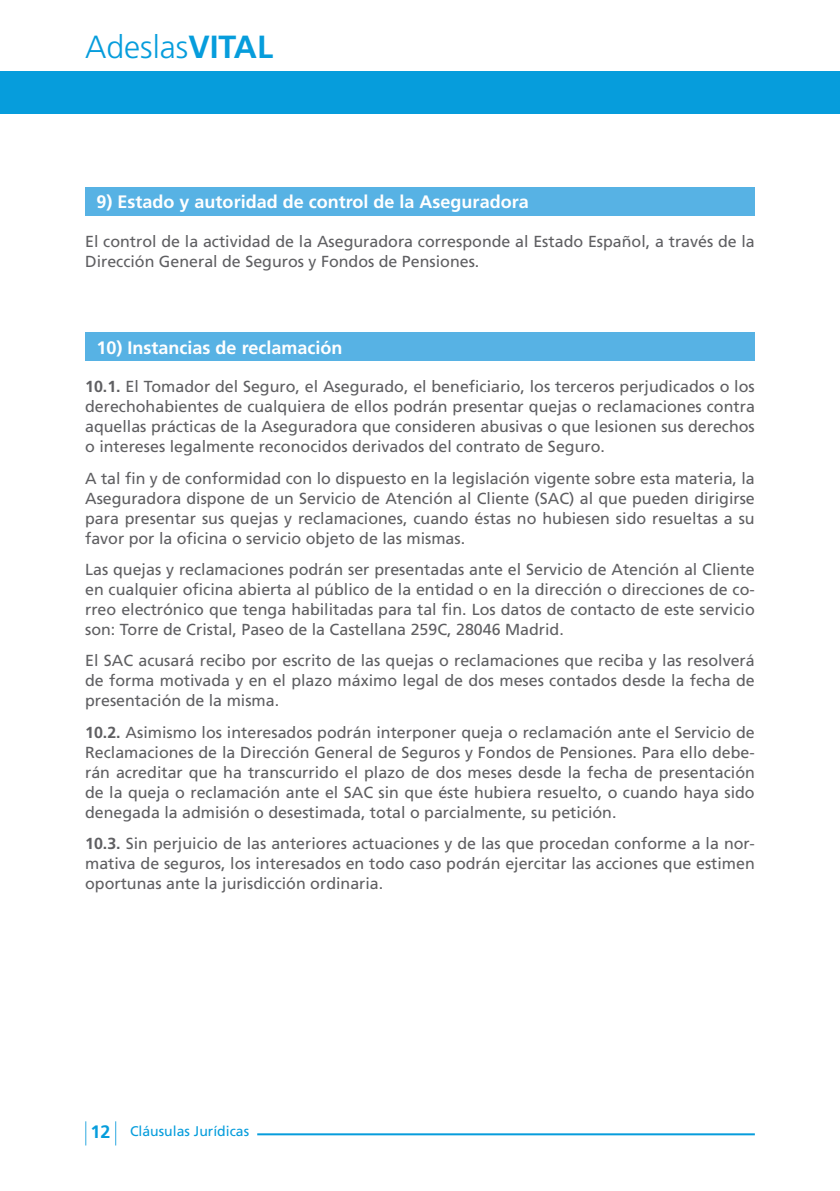
<style>
.page{position:relative;width:840px;height:1191px;background:#fff}
.page>*{position:absolute;margin:0;border:0;box-sizing:border-box;transform-origin:0 0}
.t1{font:300 32px "Frutiger";color:#069ddc}
.t2{font:700 18px "Frutiger";color:#fff}
.t3{font:16px/20px "Frutiger";color:#5f5f62;text-align:justify}
.t4{font:14px "Frutiger";color:#069ddc}
.s1{font-weight:700}
.s2{font-weight:700;font-size:18px}
</style>
<div class="page">
<div style="left:0;top:71px;width:839px;height:43px;background:#069ddc"></div>
<hr style="left:257px;top:1133px;width:497px;height:2px;background:#069ddc">
<svg style="left:115px;top:1121px;width:1px;height:24px"></svg>
<svg style="left:85px;top:1121px;width:1px;height:24px"></svg>
<div style="left:85px;top:187px;width:669px;height:28px;background:#57b2e4"></div>
<div style="left:85px;top:332px;width:669px;height:29px;background:#57b2e4"></div>
<h1 class="t1" style="left:85px;top:29px;width:189px">Adeslas<span class="s1">VITAL</span></h1>
<p class="t2" style="left:96px;top:191px;width:433px">9) Estado y autoridad de control de la Aseguradora</p>
<p class="t3" style="left:85px;top:231px;width:671px">El control de la actividad de la Aseguradora corresponde al Estado Español, a través de la<br>Dirección General de Seguros y Fondos de Pensiones.</p>
<p class="t2" style="left:96px;top:337px;width:247px">10) Instancias de reclamación</p>
<p class="t3" style="left:85px;top:376px;width:671px"><span class="s1">10.1.</span> El Tomador del Seguro, el Asegurado, el beneficiario, los terceros perjudicados o los derechohabientes de cualquiera de ellos podrán presentar quejas o reclamaciones contra aquellas prácticas de la Aseguradora que consideren abusivas o que lesionen sus derechos o intereses legalmente reconocidos derivados del contrato de Seguro.</p>
<p class="t3" style="left:85px;top:468px;width:670px">A tal fin y de conformidad con lo dispuesto en la legislación vigente sobre esta materia, la Aseguradora dispone de un Servicio de Atención al Cliente (SAC) al que pueden dirigirse para presentar sus quejas y reclamaciones, cuando éstas no hubiesen sido resueltas a su favor por la oficina o servicio objeto de las mismas.</p>
<p class="t3" style="left:85px;top:559px;width:671px">Las quejas y reclamaciones podrán ser presentadas ante el Servicio de Atención al Cliente en cualquier oficina abierta al público de la entidad o en la dirección o direcciones de co&shy;rreo electrónico que tenga habilitadas para tal fin. Los datos de contacto de este servicio son: Torre de Cristal, Paseo de la Castellana 259C, 28046 Madrid.</p>
<p class="t3" style="left:85px;top:650px;width:670px">El SAC acusará recibo por escrito de las quejas o reclamaciones que reciba y las resolverá de forma motivada y en el plazo máximo legal de dos meses contados desde la fecha de presentación de la misma.</p>
<p class="t3" style="left:85px;top:722px;width:671px"><span class="s1">10.2.</span> Asimismo los interesados podrán interponer queja o reclamación ante el Servicio de Reclamaciones de la Dirección General de Seguros y Fondos de Pensiones. Para ello debe&shy;rán acreditar que ha transcurrido el plazo de dos meses desde la fecha de presentación de la queja o reclamación ante el SAC sin que éste hubiera resuelto, o cuando haya sido denegada la admisión o desestimada, total o parcialmente, su petición.</p>
<p class="t3" style="left:85px;top:833px;width:671px"><span class="s1">10.3.</span> Sin perjuicio de las anteriores actuaciones y de las que procedan conforme a la nor&shy;mativa de seguros, los interesados en todo caso podrán ejercitar las acciones que estimen oportunas ante la jurisdicción ordinaria.</p>
<p class="t4" style="left:90px;top:1123px;width:160px"><span class="s2">12</span> Cláusulas Jurídicas</p>
</div>
